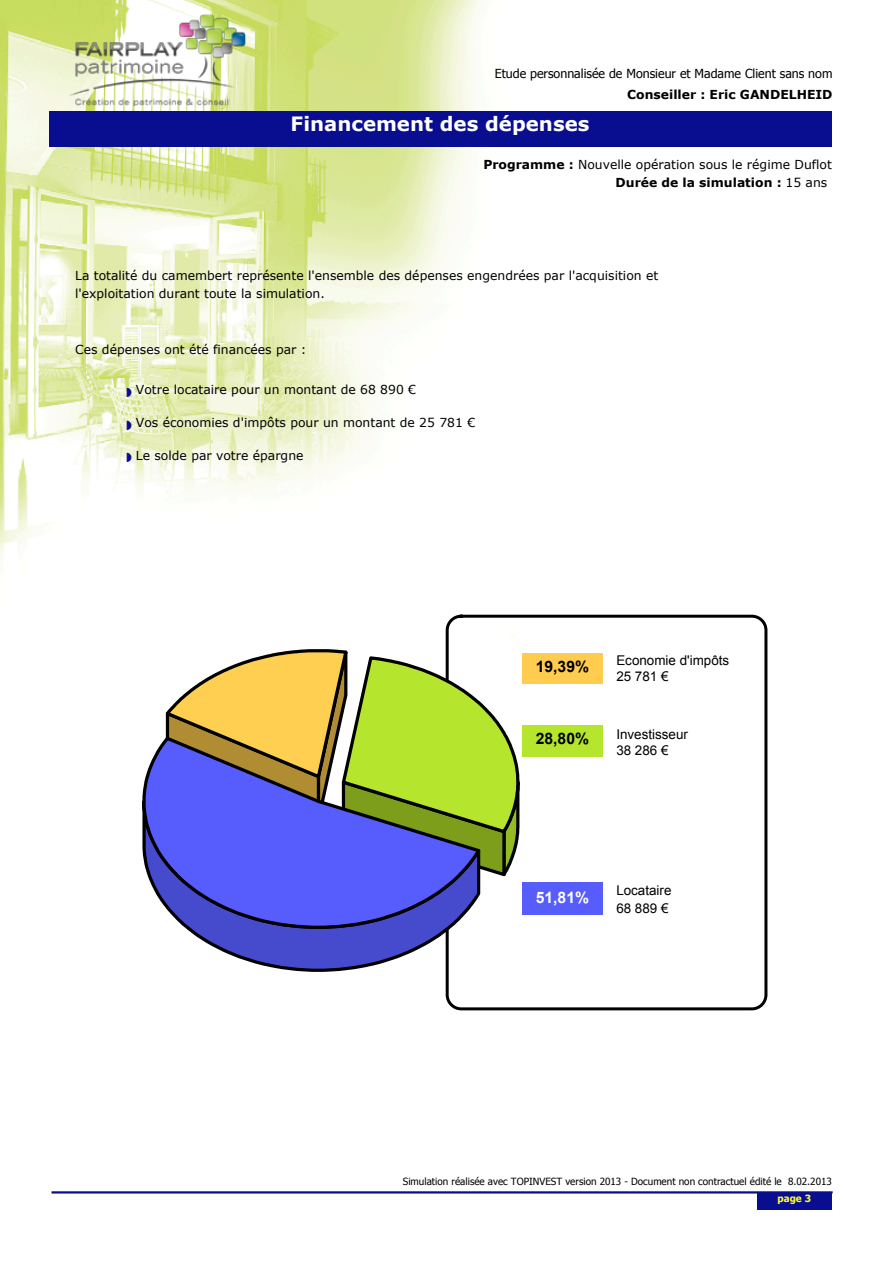
<style>
.page{position:relative;width:893px;height:1263px;background:#fff}
.page>*{position:absolute;margin:0;border:0;box-sizing:border-box;transform-origin:0 0}
.t1{font:700 19.65px "Verdana";color:#fff}
.t2{font:700 15.75px "Arial";color:#000}
.t3{font:700 15.75px "Arial";color:#fff}
.t4{font:13.35px/16.6px "Arial";color:#000}
.t5{font:12.45px "Tahoma";color:#000}
.t6{font:12.3px/18px "Verdana";color:#000}
.t7{font:700 12.3px "Verdana";color:#000}
.t8{font:9.9px "Tahoma";color:#000}
.t9{font:700 9.9px "Tahoma";color:#fefd32}
.s1{font-weight:700}
</style>
<div class="page">
<hr style="left:53px;top:1191px;width:778px;height:2px;background:#090e90">
<img style="left:0;top:0;width:515px;height:636px">
<div style="left:49px;top:112px;width:782px;height:35px;background:#090e90"></div>
<div style="left:446px;top:615px;width:321px;height:395px;border:3px solid #000;border-radius:14px"></div>
<svg style="left:165px;top:647px;width:355px;height:230px"></svg>
<svg style="left:189px;top:931px;width:261px;height:43px"></svg>
<svg style="left:142px;top:734px;width:342px;height:197px;background:#7078ae"></svg>
<div style="left:522px;top:725px;width:80px;height:32px;background:#b5e52c"></div>
<div style="left:522px;top:653px;width:80px;height:31px;background:#ffcc50"></div>
<div style="left:522px;top:882px;width:80px;height:32px;background:#575dfc"></div>
<div style="left:757px;top:1192px;width:74px;height:18px;background:#090e90"></div>
<img style="left:61px;top:12px;width:190px;height:95px">
<svg style="left:127px;top:387px;width:4px;height:10px"></svg>
<svg style="left:127px;top:420px;width:4px;height:9px"></svg>
<svg style="left:127px;top:453px;width:4px;height:9px"></svg>
<p class="t5" style="left:495px;top:65px;width:339px">Etude personnalisée de Monsieur et Madame Client sans nom</p>
<p class="t7" style="left:627px;top:86px;width:207px">Conseiller : Eric GANDELHEID</p>
<p class="t1" style="left:291px;top:110px;width:300px">Financement des dépenses</p>
<p class="t6" style="left:616px;top:155px;width:218px;text-indent:-132px"><span class="s1">Programme :</span> Nouvelle opération sous le régime Duflot<br><span class="s1">Durée de la simulation :</span> 15 ans</p>
<p class="t6" style="left:75px;top:266px;width:585px">La totalité du camembert représente l'ensemble des dépenses engendrées par l'acquisition et l'exploitation durant toute la simulation.</p>
<p class="t6" style="left:75px;top:341px;width:233px">Ces dépenses ont été financées par :</p>
<p class="t6" style="left:136px;top:381px;width:282px">Votre locataire pour un montant de 68 890 €</p>
<p class="t6" style="left:136px;top:413px;width:341px">Vos économies d'impôts pour un montant de 25 781 €</p>
<p class="t6" style="left:136px;top:446px;width:169px">Le solde par votre épargne</p>
<p class="t2" style="left:536px;top:656px;width:55px">19,39%</p>
<p class="t4" style="left:616px;top:652px;width:114px">Economie d'impôts</p>
<p class="t4" style="left:616px;top:668px;width:54px">25 781 €</p>
<p class="t2" style="left:536px;top:728px;width:55px">28,80%</p>
<p class="t4" style="left:616px;top:726px;width:73px">Investisseur<br>38 286 €</p>
<p class="t3" style="left:536px;top:886px;width:55px">51,81%</p>
<p class="t4" style="left:616px;top:882px;width:57px">Locataire</p>
<p class="t4" style="left:616px;top:900px;width:54px">68 889 €</p>
<p class="t8" style="left:403px;top:1175px;width:431px">Simulation réalisée avec TOPINVEST version 2013 - Document non contractuel édité le 8.02.2013</p>
<p class="t9" style="left:777px;top:1192px;width:35px">page 3</p>
</div>
